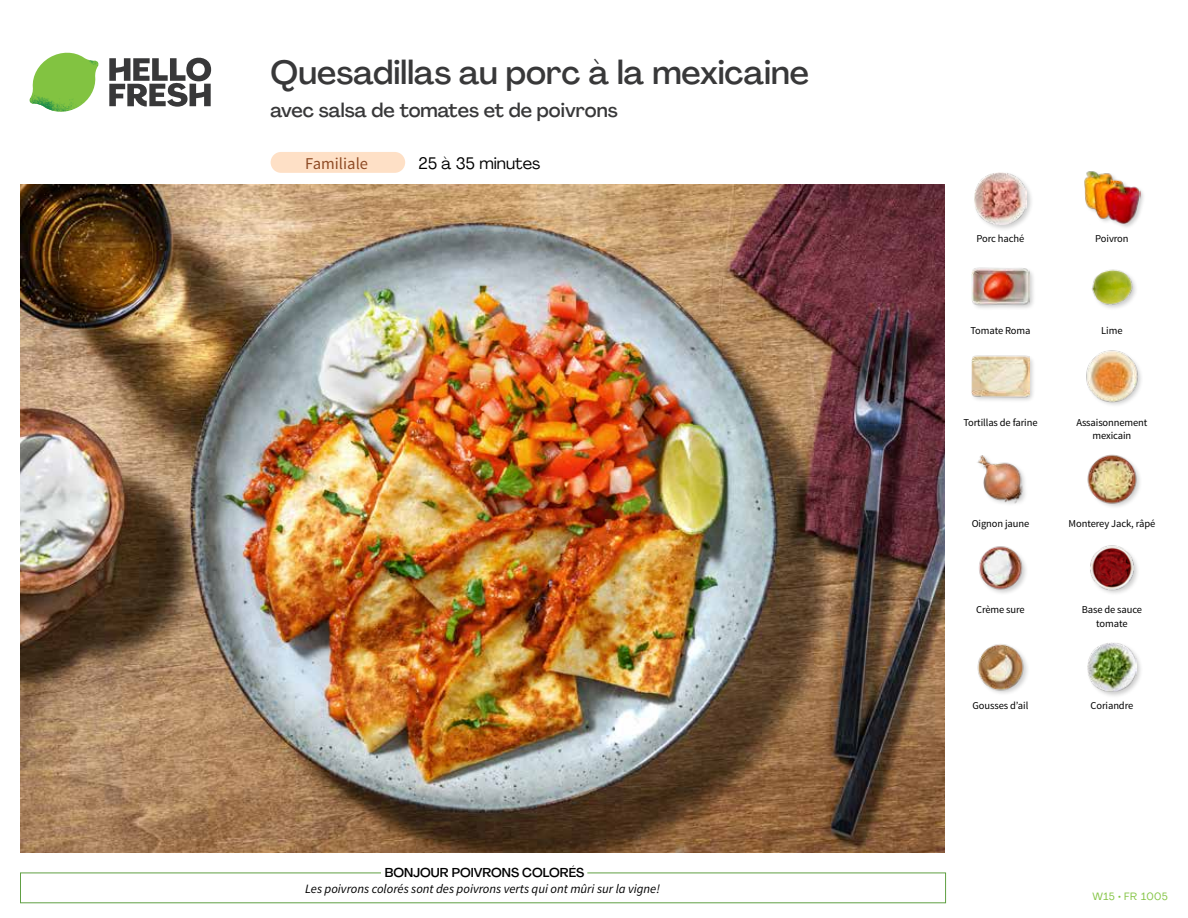
<style>
.page{position:relative;width:1188px;height:918px;background:#fff}
.page>*{position:absolute;margin:0;border:0;box-sizing:border-box;transform-origin:0 0}
.t1{font:500 33px "Agrandir";color:#383839}
.t2{font:500 19.5px "Agrandir";color:#383839}
.t3{font:16.5px "Agrandir";color:#000}
.t4{font:16.5px "Source Sans Pro";color:#8e4b25}
.t5{font:italic 12.75px "Source Sans Pro";color:#000}
.t6{font:500 12.75px "Agrandir";color:#000}
.t7{font:10.5px/13.5px "Source Sans Pro";letter-spacing:-.01em;color:#000;text-align:center}
.t8{font:10.5px "Agrandir";letter-spacing:.05em;color:#82c341}
</style>
<div class="page">
<svg style="left:109px;top:57px;width:102px;height:50px"></svg>
<svg style="left:34px;top:53px;width:62px;height:40px"></svg>
<img style="left:67px;top:53px;width:32px;height:26px">
<img style="left:33px;top:75px;width:59px;height:11px">
<img style="left:29px;top:79px;width:61px;height:33px">
<img style="left:65px;top:86px;width:27px;height:25px">
<div style="left:20px;top:873px;width:926px;height:30px;border:1px solid #609f43"></div>
<div style="left:381px;top:865px;width:206px;height:15px;background:#fff"></div>
<img style="left:21px;top:184px;width:924px;height:668px">
<div style="left:271px;top:152px;width:134px;height:21px;background:#fee0c6;border-radius:10px"></div>
<div style="left:1086px;top:642px;width:58px;height:57px;background:#000;opacity:.2"></div>
<img style="left:1087px;top:642px;width:50px;height:50px">
<img style="left:977px;top:644px;width:51px;height:50px">
<img style="left:1090px;top:545px;width:48px;height:49px">
<img style="left:979px;top:546px;width:47px;height:47px">
<img style="left:1087px;top:454px;width:53px;height:53px">
<img style="left:977px;top:455px;width:48px;height:49px">
<img style="left:1086px;top:350px;width:55px;height:55px">
<div style="left:971px;top:354px;width:65px;height:49px;background:#000;opacity:.2"></div>
<img style="left:972px;top:354px;width:57px;height:49px">
<img style="left:1092px;top:269px;width:44px;height:39px">
<div style="left:971px;top:267px;width:65px;height:44px;background:#000;opacity:.2"></div>
<img style="left:972px;top:267px;width:57px;height:44px">
<div style="left:1083px;top:171px;width:63px;height:59px;background:#000;opacity:.2"></div>
<img style="left:1083px;top:171px;width:58px;height:54px">
<div style="left:973px;top:171px;width:61px;height:61px;background:#000;opacity:.2"></div>
<img style="left:975px;top:173px;width:51px;height:51px">
<h1 class="t1" style="left:271px;top:52px;width:540px">Quesadillas au porc à la mexicaine</h1>
<h2 class="t2" style="left:271px;top:98px;width:349px">avec salsa de tomates et de poivrons</h2>
<h3 class="t3" style="left:418px;top:153px;width:123px">25 à 35 minutes</h3>
<h3 class="t4" style="left:305px;top:153px;width:64px">Familiale</h3>
<p class="t6" style="left:385px;top:864px;width:201px">BONJOUR POIVRONS COLORÉS</p>
<p class="t5" style="left:305px;top:881px;width:356px">Les poivrons colorés sont des poivrons verts qui ont mûri sur la vigne!</p>
<p class="t7" style="left:977px;top:232px;width:49px">Porc haché</p>
<p class="t7" style="left:1095px;top:232px;width:35px">Poivron</p>
<p class="t7" style="left:970px;top:324px;width:62px">Tomate Roma</p>
<p class="t7" style="left:1101px;top:324px;width:23px">Lime</p>
<p class="t7" style="left:963px;top:416px;width:76px">Tortillas de farine</p>
<p class="t7" style="left:1076px;top:416px;width:73px">Assaisonnement mexicain</p>
<p class="t7" style="left:972px;top:517px;width:59px">Oignon jaune</p>
<p class="t7" style="left:1069px;top:517px;width:88px">Monterey Jack, râpé</p>
<p class="t7" style="left:976px;top:603px;width:50px">Crème sure</p>
<p class="t7" style="left:1082px;top:603px;width:62px">Base de sauce tomate</p>
<p class="t7" style="left:973px;top:699px;width:57px">Gousses d’ail</p>
<p class="t7" style="left:1091px;top:699px;width:44px">Coriandre</p>
<p class="t8" style="left:1092px;top:890px;width:77px">W15 • FR 1005</p>
</div>
